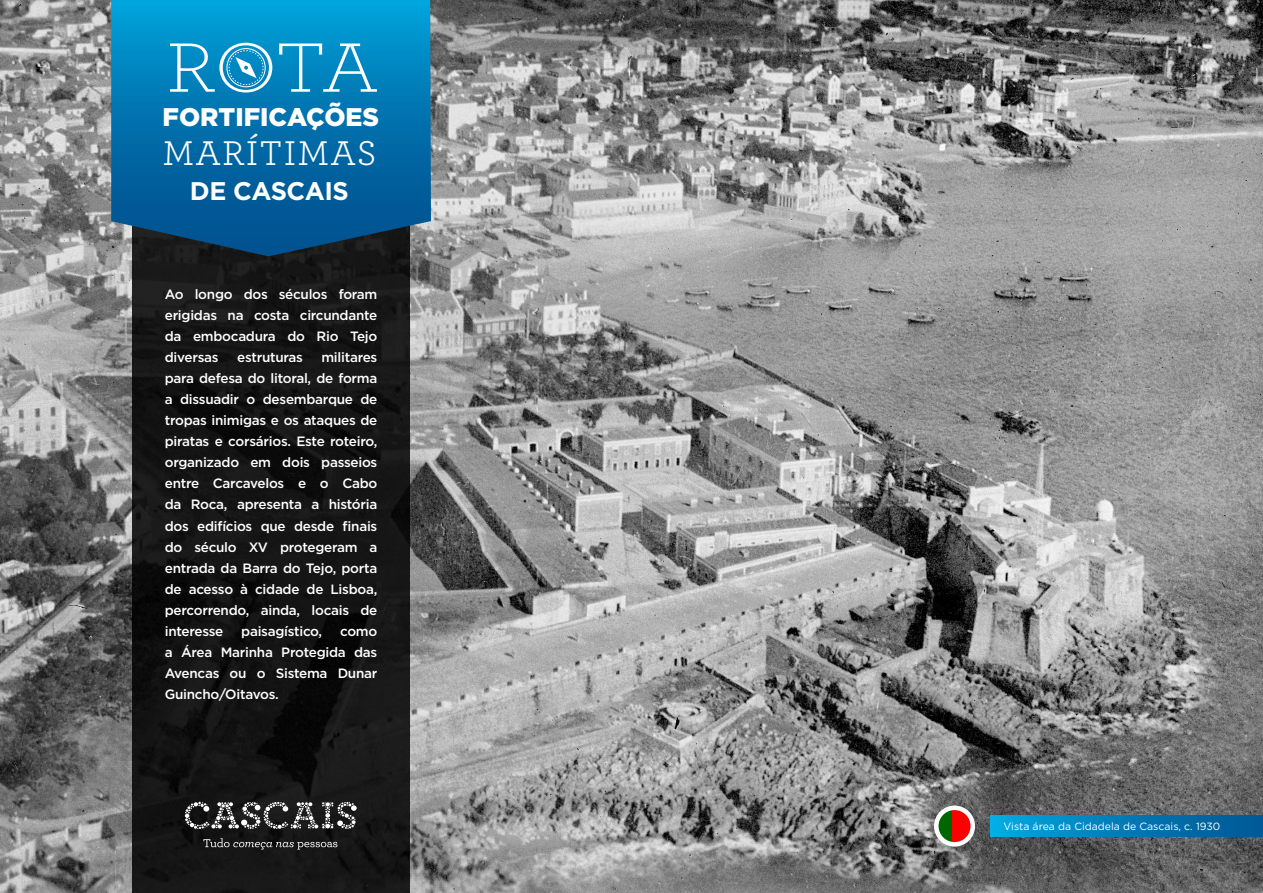
<style>
.page{position:relative;width:1263px;height:893px;background:#fff}
.page>*{position:absolute;margin:0;border:0;box-sizing:border-box;transform-origin:0 0}
.t1{font:300 73.2px "Archer";color:#fff;scale:1.1 1}
.t2{font:36px "Archer";letter-spacing:.035em;color:#fff}
.t3{font:900 25.5px "Gotham";color:#fff}
.t4{font:700 25.5px "Gotham";letter-spacing:-.02em;color:#fff}
.t5{font:500 13.5px/21px "Gotham";letter-spacing:-.02em;color:#fff;text-align:justify}
.t6{font:10.5px "Gotham";color:#fff}
</style>
<div class="page">
<img style="left:1px;top:0;width:1262px;height:893px">
<svg style="left:936px;top:808px;width:37px;height:36px"></svg>
<svg style="left:936px;top:808px;width:15px;height:36px"></svg>
<div style="left:934px;top:806px;width:41px;height:41px;border:4px solid #fff;border-radius:50%"></div>
<svg style="left:132px;top:256px;width:278px;height:637px;background:#141414"></svg>
<svg style="left:111px;top:0;width:320px;height:256px;background:#0471a8"></svg>
<div style="left:991px;top:815px;width:272px;height:22px;background:linear-gradient(to right,#00a8df,#005391)"></div>
<svg style="left:203px;top:838px;width:134px;height:12px;background:#3a3a3a"></svg>
<svg style="left:185px;top:802px;width:172px;height:27px;background:#535353"></svg>
<svg style="left:235px;top:57px;width:22px;height:21px"></svg>
<div style="left:227px;top:48px;width:39px;height:39px;border:1px solid #fff;border-radius:50%"></div>
<div style="left:229px;top:50px;width:34px;height:35px;border:1px dashed #fff;border-radius:50%"></div>
<h1 class="t1" style="left:166px;top:19px;width:194px">ROTA</h1>
<h3 class="t3" style="left:162px;top:99px;width:218px">FORTIFICAÇÕES</h3>
<h2 class="t2" style="left:162px;top:129px;width:215px">MARÍTIMAS</h2>
<h3 class="t4" style="left:190px;top:174px;width:160px">DE CASCAIS</h3>
<p class="t5" style="left:165px;top:284px;width:214px">Ao longo dos séculos foram erigidas na costa circundante da embocadura do Rio Tejo diversas</p>
<p class="t5" style="left:165px;top:347px;width:214px;text-indent:157px">militares para defesa do litoral, de forma a dissuadir o desembarque de tropas inimigas e os ataques de piratas e corsários. Este roteiro, organizado em dois passeios entre Carcavelos e o Cabo da Roca, apresenta a história dos edifícios que desde finais do século XV protegeram a entrada da Barra do Tejo, porta de acesso à cidade de Lisboa, percorrendo, ainda, locais de interesse</p>
<p class="t5" style="left:237px;top:347px;width:67px">estruturas</p>
<p class="t5" style="left:241px;top:620px;width:82px">paisagístico,</p>
<p class="t5" style="left:165px;top:620px;width:214px;text-indent:175px">como a Área Marinha Protegida das Avencas ou o Sistema Dunar Guincho/Oitavos.</p>
<p class="t6" style="left:1003px;top:820px;width:218px">Vista área da Cidadela de Cascais, c. 1930</p>
</div>
